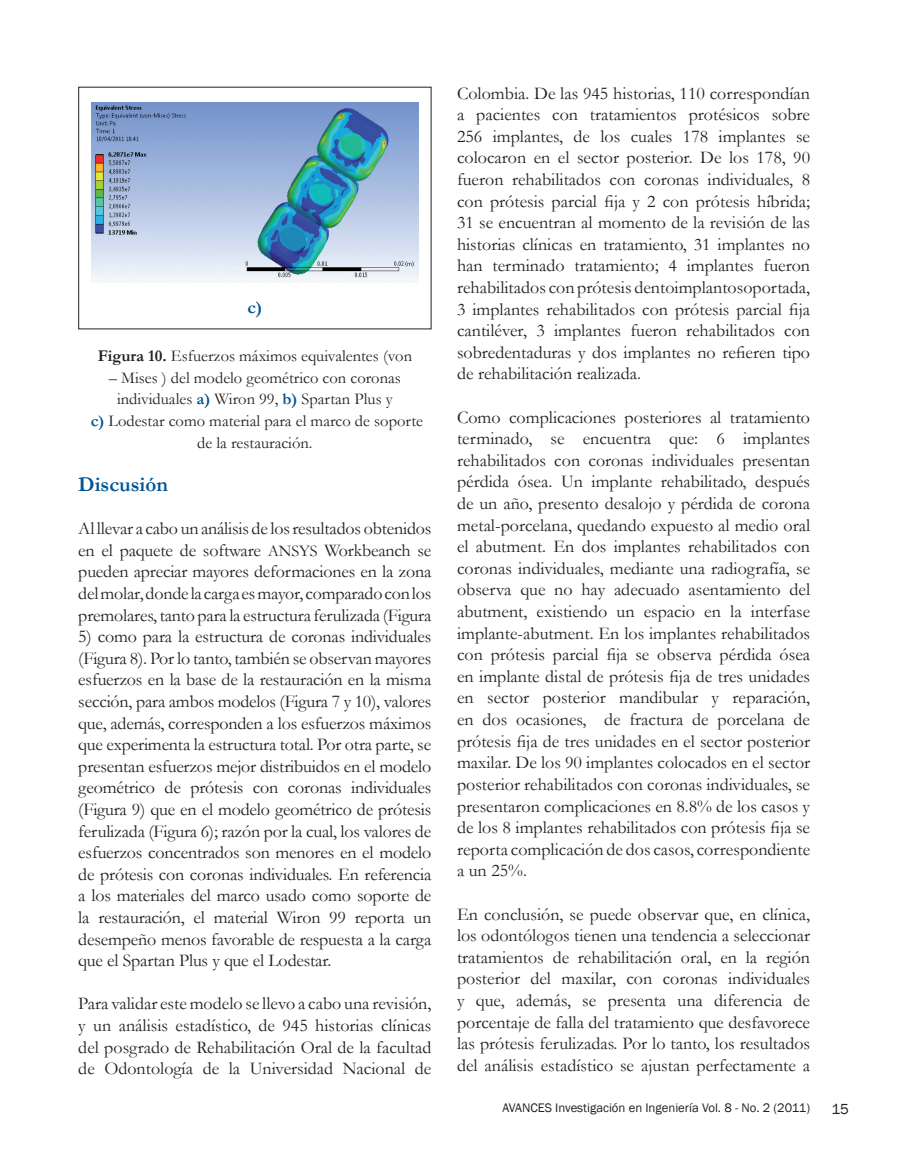
<style>
.page{position:relative;width:897px;height:1173px;background:#fff}
.page>*{position:absolute;margin:0;border:0;box-sizing:border-box;transform-origin:0 0}
.t1{font:700 21px "Garamond";color:#005595}
.t2{font:18px/21.6px "Garamond";color:#231f20;text-align:justify}
.t3{font:700 18px "Garamond";color:#005595}
.t4{font:16.5px/21.6px "Garamond";color:#231f20;text-align:center}
.t5{font:15px "Franklin Gothic";color:#231f20}
.t6{font:12.75px "Franklin Gothic";color:#231f20}
.s1{font-weight:700}
.s2{font-weight:700;color:#005595}
.s3{font-size:16.5px}
</style>
<div class="page">
<img style="left:91px;top:102px;width:327px;height:180px">
<p class="t3" style="left:247px;top:295px;width:16px">c)</p>
<p class="t4" style="left:98px;top:345px;width:316px"><span class="s1">Figura 10.</span> Esfuerzos máximos equivalentes (von</p>
<p class="t4" style="left:91px;top:366px;width:334px">– Mises ) del modelo geométrico con coronas individuales <span class="s2">a)</span> Wiron 99, <span class="s2">b)</span> Spartan Plus y<br><span class="s2">c)</span> Lodestar como material para el marco de soporte de la restauración.</p>
<p class="t1" style="left:78px;top:470px;width:91px">Discusión</p>
<p class="t2" style="left:78px;top:517px;width:354px">Al llevar a cabo un análisis de los resultados obtenidos en el paquete de software <span class="s3">ANSYS</span> Workbeanch se pueden apreciar mayores deformaciones en la zona del molar, donde la carga es mayor, comparado con los premolares, tanto para la estructura ferulizada (Figura</p>
<p class="t2" style="left:78px;top:625px;width:354px">5) como para la estructura de coronas individuales (Figura 8). Por lo tanto, también se observan mayores esfuerzos en la base de la restauración en la misma sección, para ambos modelos (Figura 7 y 10), valores que, además, corresponden a los esfuerzos máximos que experimenta la estructura total. Por otra parte, se presentan esfuerzos mejor distribuidos en el modelo geométrico de prótesis con coronas individuales (Figura 9) que en el modelo geométrico de prótesis ferulizada (Figura 6); razón por la cual, los valores de esfuerzos concentrados son menores en el modelo de prótesis con coronas individuales. En referencia a los materiales del marco usado como soporte de la restauración, el material Wiron 99 reporta un desempeño menos favorable de respuesta a la carga que el Spartan Plus y que el Lodestar.</p>
<p class="t2" style="left:78px;top:992px;width:354px">Para validar este modelo se llevo a cabo una revisión, y un análisis estadístico, de 945 historias clínicas del posgrado de Rehabilitación Oral de la facultad de Odontología de la Universidad Nacional de</p>
<p class="t2" style="left:457px;top:82px;width:354px">Colombia. De las 945 historias, 110 correspondían a pacientes con tratamientos protésicos sobre 256 implantes, de los cuales 178 implantes se colocaron en el sector posterior. De los 178, 90 fueron rehabilitados con coronas individuales, 8 con prótesis parcial fija y 2 con prótesis híbrida; 31 se encuentran al momento de la revisión de las historias clínicas en tratamiento, 31 implantes no han terminado tratamiento; 4 implantes fueron rehabilitados con prótesis dentoimplantosoportada, 3 implantes rehabilitados con prótesis parcial fija cantiléver, 3 implantes fueron rehabilitados con sobredentaduras y dos implantes no refieren tipo de rehabilitación realizada.</p>
<p class="t2" style="left:457px;top:406px;width:354px">Como complicaciones posteriores al tratamiento terminado, se encuentra que: 6 implantes rehabilitados con coronas individuales presentan pérdida ósea. Un implante rehabilitado, después de un año, presento desalojo y pérdida de corona metal-porcelana, quedando expuesto al medio oral el abutment. En dos implantes rehabilitados con coronas individuales, mediante una radiografía, se observa que no hay adecuado asentamiento del abutment, existiendo un espacio en la interfase implante-abutment. En los implantes rehabilitados con prótesis parcial fija se observa pérdida ósea en implante distal de prótesis fija de tres unidades en sector posterior mandibular y reparación, en dos ocasiones, de fractura de porcelana de prótesis fija de tres unidades en el sector posterior maxilar. De los 90 implantes colocados en el sector posterior rehabilitados con coronas individuales, se presentaron complicaciones en 8.8% de los casos y de los 8 implantes rehabilitados con prótesis fija se reporta complicación de dos casos, correspondiente a un 25%.</p>
<p class="t2" style="left:457px;top:902px;width:354px">En conclusión, se puede observar que, en clínica, los odontólogos tienen una tendencia a seleccionar tratamientos de rehabilitación oral, en la región posterior del maxilar, con coronas individuales y que, además, se presenta una diferencia de porcentaje de falla del tratamiento que desfavorece las prótesis ferulizadas. Por lo tanto, los resultados del análisis estadístico se ajustan perfectamente a</p>
<p class="t6" style="left:502px;top:1100px;width:309px">AVANCES Investigación en Ingeniería Vol. 8 - No. 2 (2011)</p>
<p class="t5" style="left:831px;top:1099px;width:19px">15</p>
</div>
